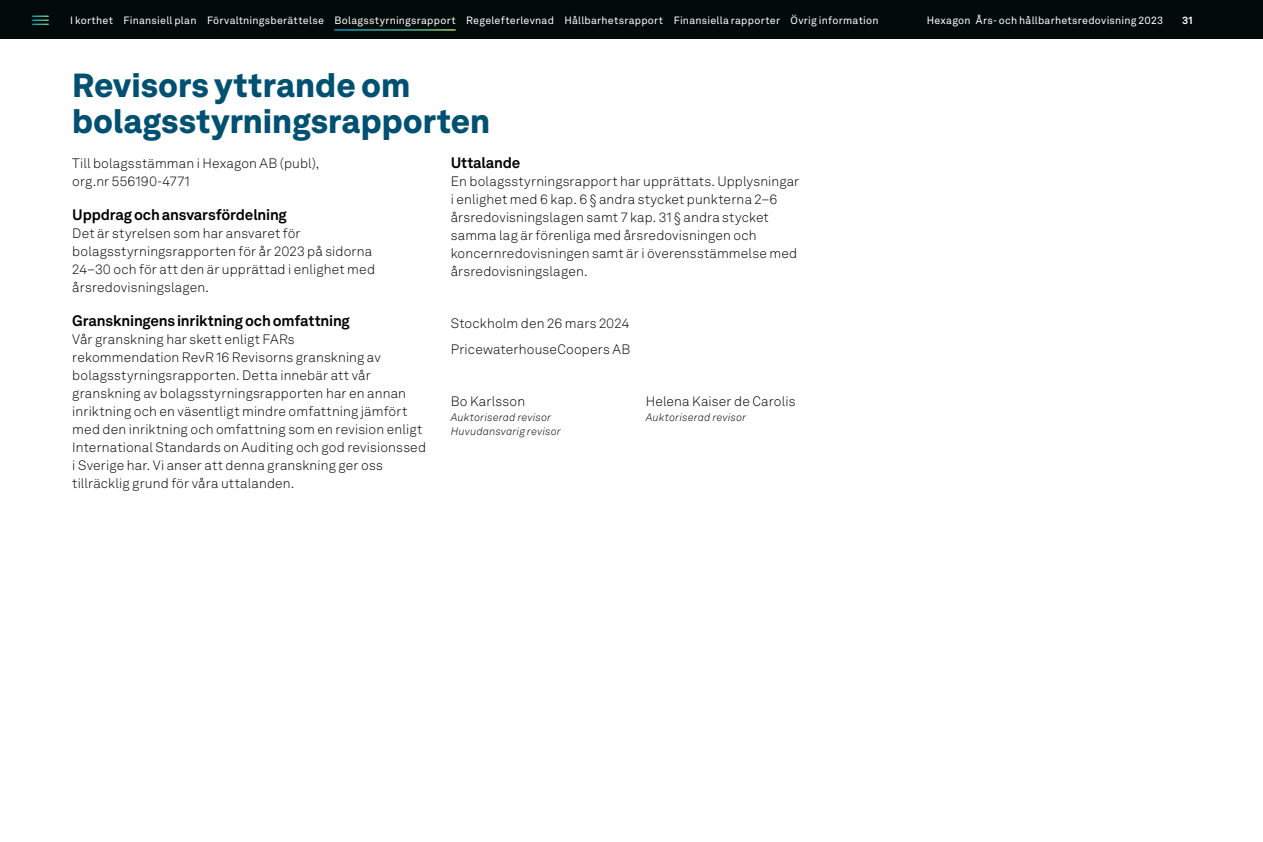
<style>
.page{position:relative;width:1263px;height:842px;background:#fff}
.page>*{position:absolute;margin:0;border:0;box-sizing:border-box;transform-origin:0 0}
.t1{font:900 33px/36px "Hexagon Akkurat";color:#005072}
.t2{font:700 15px "Hexagon Akkurat";letter-spacing:-.015em;color:#000}
.t3{font:300 13.5px/18px "Hexagon Akkurat";letter-spacing:.01em;color:#000}
.t4{font:italic 300 10.8px "Hexagon Akkurat";letter-spacing:.015em;color:#000}
.t5{font:10.5px "Hexagon Akkurat";letter-spacing:.02em;color:#fff}
.t6{font:700 10.5px "Hexagon Akkurat";color:#fff}
</style>
<div class="page">
<div style="left:0;top:0;width:1263px;height:38px;background:#020a0a"></div>
<svg style="left:33px;top:16px;width:15px;height:9px"></svg>
<hr style="left:334px;top:29px;width:122px;height:2px;background:#fff">
<p class="t5" style="left:70px;top:12px;width:810px">I korthet Finansiell plan Förvaltningsberättelse Bolagsstyrningsrapport Regelefterlevnad Hållbarhetsrapport Finansiella rapporter Övrig information</p>
<p class="t5" style="left:927px;top:12px;width:238px">Hexagon Års- och hållbarhetsredovisning 2023</p>
<p class="t6" style="left:1182px;top:12px;width:12px">31</p>
<h1 class="t1" style="left:72px;top:65px;width:419px">Revisors yttrande om bolagsstyrningsrapporten</h1>
<p class="t3" style="left:72px;top:154px;width:248px">Till bolagsstämman i Hexagon AB (publ), org.nr 556190-4771</p>
<p class="t2" style="left:72px;top:203px;width:216px">Uppdrag och ansvarsfördelning</p>
<p class="t3" style="left:72px;top:224px;width:304px">Det är styrelsen som har ansvaret för bolagsstyrningsrapporten för år 2023 på sidorna 24–30 och för att den är upprättad i enlighet med årsredovisningslagen.</p>
<p class="t2" style="left:72px;top:309px;width:279px">Granskningens inriktning och omfattning</p>
<p class="t3" style="left:72px;top:330px;width:355px">Vår granskning har skett enligt FARs<br>rekommendation RevR 16 Revisorns granskning av bolagsstyrningsrapporten. Detta innebär att vår granskning av bolagsstyrningsrapporten har en annan inriktning och en väsentligt mindre omfattning jämfört med den inriktning och omfattning som en revision enligt International Standards on Auditing och god revisionssed i Sverige har. Vi anser att denna granskning ger oss tillräcklig grund för våra uttalanden.</p>
<p class="t2" style="left:451px;top:151px;width:71px">Uttalande</p>
<p class="t3" style="left:451px;top:172px;width:350px">En bolagsstyrningsrapport har upprättats. Upplysningar i enlighet med 6 kap. 6 § andra stycket punkterna 2–6 årsredovisningslagen samt 7 kap. 31 § andra stycket samma lag är förenliga med årsredovisningen och koncernredovisningen samt är i överensstämmelse med årsredovisningslagen.</p>
<p class="t3" style="left:451px;top:310px;width:181px;line-height:26px">Stockholm den 26 mars 2024<br>PricewaterhouseCoopers AB</p>
<p class="t3" style="left:451px;top:392px;width:76px">Bo Karlsson</p>
<p class="t3" style="left:646px;top:392px;width:151px">Helena Kaiser de Carolis</p>
<p class="t4" style="left:451px;top:409px;width:102px">Auktoriserad revisor</p>
<p class="t4" style="left:646px;top:409px;width:102px">Auktoriserad revisor</p>
<p class="t4" style="left:451px;top:424px;width:112px">Huvudansvarig revisor</p>
</div>
